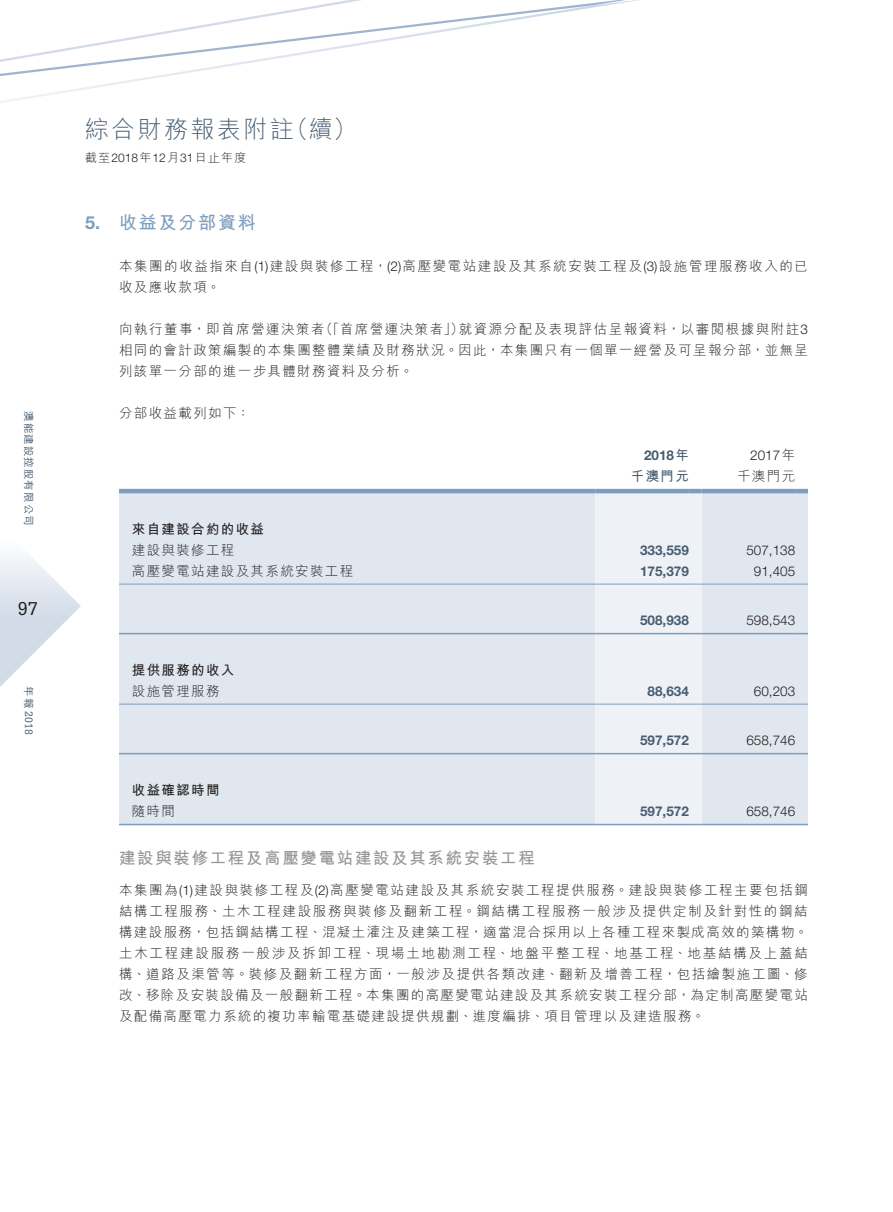
<style>
.page{position:relative;width:893px;height:1212px;background:#fff}
.page>*{position:absolute;margin:0;border:0;box-sizing:border-box;transform-origin:0 0}
.t1{font:300 24px "M Hei HK";letter-spacing:.1em;color:#475d72}
.t2{font:700 18px "M Hei HK";letter-spacing:.1em;color:#7c9dbd}
.t3{font:18px "Glypha LT Std";color:#231f20}
.t4{font:700 18px "Helvetica Neue LT Std";color:#7c9dbd}
.t5{font:700 16.5px "M Hei HK";letter-spacing:.1em;color:#939598}
.t6{font:300 13.5px/21px "M Hei HK";letter-spacing:.1em;color:#231f20}
.t7{font:700 13.5px "Helvetica Neue LT Std";color:#475d72}
.t8{font:300 13.5px "Helvetica Neue LT Std";color:#231f20}
.t9{font:700 13.5px "M Hei HK";letter-spacing:.1em;color:#231f20}
.t10{font:700 13.5px "M Hei HK";color:#475d72}
.t11{font:300 12px "M Hei HK";letter-spacing:.1em;color:#231f20}
.t12{font:500 10.5px "M Hei HK";letter-spacing:.1em;color:#475d72}
.t13{font:10.5px "Glypha LT Std";color:#475d72}
.s1{font-family:"M Hei HK";font-weight:500}
.s2{font-family:"Helvetica Neue LT Std"}
.s3{font-family:"M Hei HK"}
</style>
<div class="page">
<svg style="left:0;top:556px;width:81px;height:131px"></svg>
<svg style="left:0;top:0;width:639px;height:103px"></svg>
<div style="left:119px;top:493px;width:689px;height:331px;background:#e0e7ef"></div>
<hr style="left:119px;top:584px;width:476px;height:1px;background:#7c9dbd">
<hr style="left:702px;top:584px;width:93px;height:1px;background:#7c9dbd">
<svg style="left:795px;top:584px;width:13px;height:1px"></svg>
<hr style="left:119px;top:704px;width:476px;height:1px;background:#7c9dbd">
<hr style="left:702px;top:704px;width:93px;height:1px;background:#7c9dbd">
<svg style="left:795px;top:704px;width:13px;height:1px"></svg>
<hr style="left:119px;top:824px;width:476px;height:1px;background:#7c9dbd">
<hr style="left:702px;top:824px;width:93px;height:1px;background:#7c9dbd">
<svg style="left:795px;top:824px;width:13px;height:1px"></svg>
<hr style="left:119px;top:489px;width:476px;height:4px;background:#7c9dbd">
<hr style="left:595px;top:489px;width:94px;height:4px;background:#7c9dbd">
<hr style="left:689px;top:489px;width:13px;height:4px;background:#7c9dbd">
<hr style="left:702px;top:489px;width:93px;height:4px;background:#7c9dbd">
<hr style="left:795px;top:489px;width:13px;height:4px;background:#7c9dbd">
<hr style="left:119px;top:753px;width:476px;height:1px;background:#7c9dbd">
<hr style="left:702px;top:753px;width:93px;height:1px;background:#7c9dbd">
<svg style="left:795px;top:753px;width:13px;height:1px"></svg>
<hr style="left:119px;top:633px;width:476px;height:1px;background:#7c9dbd">
<div style="left:595px;top:491px;width:107px;height:334px;background:#eef2f7"></div>
<hr style="left:702px;top:633px;width:93px;height:1px;background:#7c9dbd">
<svg style="left:795px;top:633px;width:13px;height:1px"></svg>
<p class="t12" style="left:36px;top:411px;width:116px;rotate:90deg">澳能建設控股有限公司</p>
<h2 class="t3" style="left:18px;top:598px;width:22px">97</h2>
<p class="t13" style="left:35px;top:686px;width:50px;rotate:90deg"><span class="s1">年報</span> 2018</p>
<h1 class="t1" style="left:285px;top:117px;width:73px">（續(</h1>
<h1 class="t1" style="left:85px;top:117px;width:210px">綜合財務報表附註</h1>
<p class="t11" style="left:85px;top:151px;width:163px">截至<span class="s2">2018</span>年<span class="s2">12</span>月<span class="s2">31</span>日止年度</p>
<h2 class="t4" style="left:85px;top:211px;width:17px">5.</h2>
<h2 class="t2" style="left:119px;top:209px;width:138px">收益及分部資料</h2>
<p class="t6" style="left:119px;top:255px;width:690px">本集團的收益指來自 <span class="s2">)1(</span> 建設與裝修工程， <span class="s2">)2(</span> 高壓變電站建設及其系統安裝工程及 <span class="s2">)3(</span> 設施管理服務收入的已收及應收款項。</p>
<p class="t6" style="left:459px;top:318px;width:351px">就資源分配及表現評估呈報資料，以審閱根據與附註<span class="s2">3</span></p>
<p class="t6" style="left:119px;top:318px;width:690px">向執行董事，即首席營運決策者<br>相同的會計政策編製的本集團整體業績及財務狀況。因此，本集團只有一個單一經營及可呈報分部，並無呈列該單一分部的進一步具體財務資料及分析。</p>
<p class="t6" style="left:119px;top:402px;width:132px">分部收益載列如下：</p>
<p class="t8" style="left:750px;top:447px;width:46px">2017<span class="s3">年</span></p>
<p class="t6" style="left:319px;top:318px;width:146px">（「首席營運決策者」）</p>
<p class="t7" style="left:644px;top:447px;width:46px">2018<span class="s3">年</span></p>
<p class="t9" style="left:132px;top:519px;width:134px">來自建設合約的收益</p>
<p class="t6" style="left:132px;top:539px;width:104px">建設與裝修工程</p>
<p class="t6" style="left:132px;top:560px;width:223px">高壓變電站建設及其系統安裝工程</p>
<p class="t9" style="left:132px;top:660px;width:104px">提供服務的收入</p>
<p class="t6" style="left:132px;top:680px;width:89px">設施管理服務</p>
<p class="t9" style="left:132px;top:780px;width:89px">收益確認時間</p>
<p class="t10" style="left:631px;top:466px;width:60px">千澳門元</p>
<p class="t6" style="left:737px;top:465px;width:60px">千澳門元</p>
<p class="t7" style="left:640px;top:541px;width:50px">333,559</p>
<p class="t8" style="left:746px;top:542px;width:50px">507,138</p>
<p class="t7" style="left:640px;top:562px;width:50px">175,379</p>
<p class="t8" style="left:754px;top:563px;width:43px">91,405</p>
<p class="t7" style="left:640px;top:612px;width:50px">508,938</p>
<p class="t8" style="left:746px;top:612px;width:50px">598,543</p>
<p class="t7" style="left:648px;top:682px;width:43px">88,634</p>
<p class="t8" style="left:754px;top:683px;width:43px">60,203</p>
<p class="t7" style="left:640px;top:732px;width:50px">597,572</p>
<p class="t8" style="left:746px;top:732px;width:50px">658,746</p>
<p class="t6" style="left:132px;top:800px;width:45px">隨時間</p>
<p class="t5" style="left:119px;top:846px;width:417px">建設與裝修工程及高壓變電站建設及其系統安裝工程</p>
<p class="t6" style="left:119px;top:880px;width:690px;text-align:justify">本集團為 <span class="s2">)1(</span> 建設與裝修工程及 <span class="s2">)2(</span> 高壓變電站建設及其系統安裝工程提供服務。建設與裝修工程主要包括鋼結構工程服務、土木工程建設服務與裝修及翻新工程。鋼結構工程服務一般涉及提供定制及針對性的鋼結構建設服務，包括鋼結構工程、混凝土灌注及建築工程，適當混合採用以上各種工程來製成高效的築構物。土木工程建設服務一般涉及拆卸工程、現場土地勘測工程、地盤平整工程、地基工程、地基結構及上蓋結構、道路及渠管等。裝修及翻新工程方面，一般涉及提供各類改建、翻新及增善工程，包括繪製施工圖、修改、移除及安裝設備及一般翻新工程。本集團的高壓變電站建設及其系統安裝工程分部，為定制高壓變電站及配備高壓電力系統的複功率輸電基礎建設提供規劃、進度編排、項目管理以及建造服務。</p>
<p class="t7" style="left:640px;top:802px;width:50px">597,572</p>
<p class="t8" style="left:746px;top:803px;width:50px">658,746</p>
</div>
